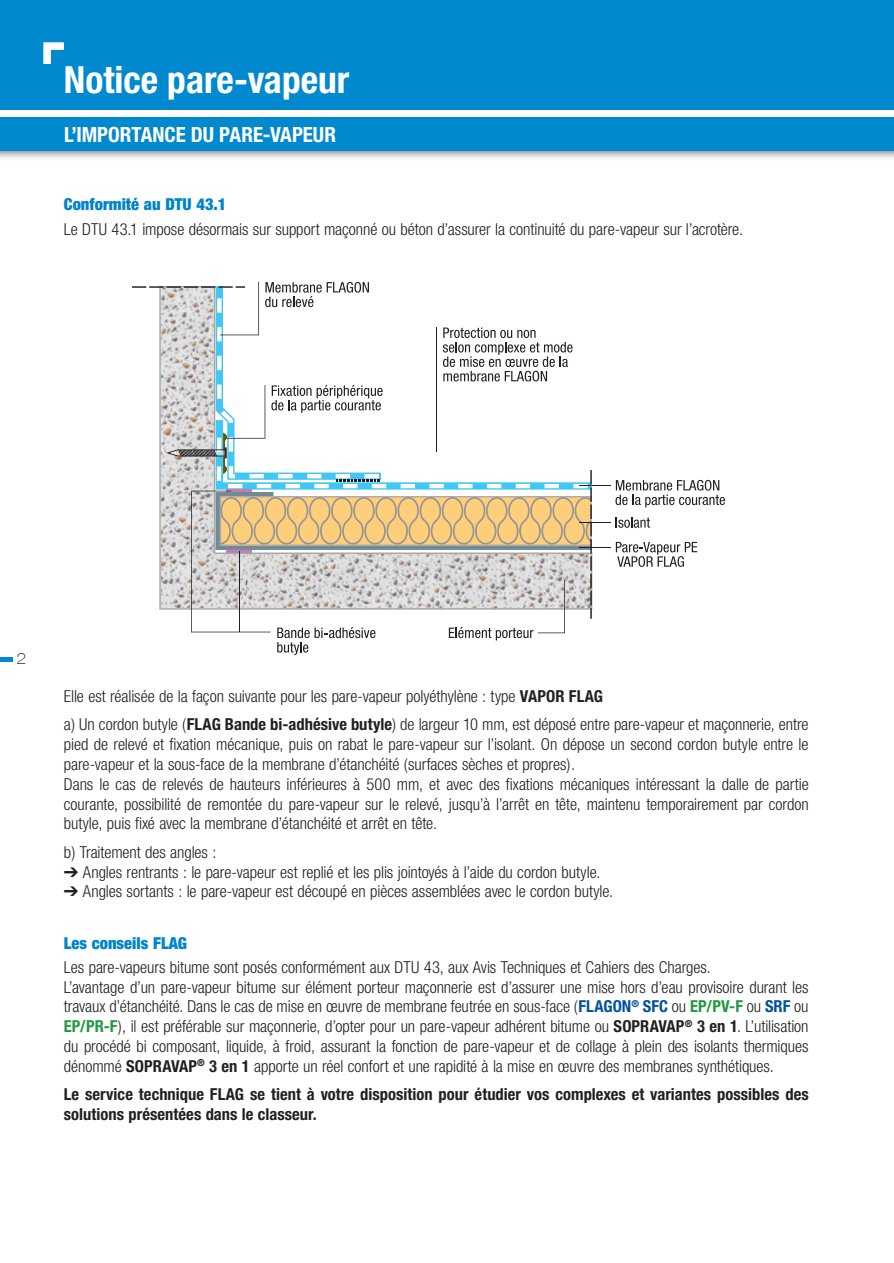
<style>
.page{position:relative;width:894px;height:1263px;background:#fff}
.page>*{position:absolute;margin:0;border:0;box-sizing:border-box;transform-origin:0 0}
.t1{font:700 condensed 37.5px "Helvetica Neue";color:#fff}
.t2{font:700 condensed 21px "Helvetica Neue";color:#fff}
.t3{font:300 condensed 16.5px/19.8px "Helvetica Neue";letter-spacing:-.005em;color:#231f20}
.t4{font:700 condensed 16.5px/19.8px "Helvetica Neue";letter-spacing:.005em;color:#231f20}
.t5{font:900 condensed 16.5px "Helvetica Neue";color:#0084ca}
.t6{font:100 expanded 15.15px "Helvetica Neue LT";color:#231f20}
.s1{font-weight:700}
.s2{font-weight:700;color:#01529a}
.s3{font-weight:700;color:#219841}
</style>
<div class="page">
<div style="left:0;top:0;width:893px;height:161px;background:#231f20;opacity:.75"></div>
<div style="left:0;top:0;width:893px;height:151px;background:#0089cf"></div>
<div style="left:0;top:111px;width:893px;height:6px;background:#fff"></div>
<svg style="left:44px;top:43px;width:20px;height:21px"></svg>
<div style="left:0;top:657px;width:13px;height:5px;background:#0089cf"></div>
<svg style="left:132px;top:282px;width:459px;height:373px"></svg>
<hr style="left:239px;top:551px;width:1px;height:81px;background:#231f20">
<hr style="left:578px;top:485px;width:32px;height:1px;background:#231f20">
<svg style="left:615px;top:480px;width:109px;height:27px"></svg>
<hr style="left:578px;top:522px;width:32px;height:1px;background:#231f20">
<svg style="left:615px;top:517px;width:34px;height:11px"></svg>
<hr style="left:578px;top:547px;width:32px;height:1px;background:#231f20">
<svg style="left:615px;top:542px;width:82px;height:25px"></svg>
<h1 class="t1" style="left:64px;top:57px;width:287px">Notice pare-vapeur</h1>
<p class="t2" style="left:64px;top:122px;width:273px">L’IMPORTANCE DU PARE-VAPEUR</p>
<p class="t5" style="left:64px;top:194px;width:164px">Conformité au DTU 43.1</p>
<p class="t3" style="left:64px;top:219px;width:680px">Le DTU 43.1 impose désormais sur support maçonné ou béton d’assurer la continuité du pare-vapeur sur l’acrotère.</p>
<p class="t6" style="left:16px;top:650px;width:11px">2</p>
<p class="t3" style="left:64px;top:682px;width:745px;line-height:28.3px">Elle est réalisée de la façon suivante pour les pare-vapeur polyéthylène : type <span class="s1">VAPOR FLAG<br></span>a) Un cordon butyle (<span class="s1">FLAG Bande bi-adhésive butyle</span>) de largeur 10 mm, est déposé entre pare-vapeur et maçonnerie, entre</p>
<p class="t3" style="left:64px;top:734px;width:746px">pied de relevé et fixation mécanique, puis on rabat le pare-vapeur sur l’isolant. On dépose un second cordon butyle entre le pare-vapeur et la sous-face de la membrane d’étanchéité (surfaces sèches et propres).<br>Dans le cas de relevés de hauteurs inférieures à 500 mm, et avec des fixations mécaniques intéressant la dalle de partie courante, possibilité de remontée du pare-vapeur sur le relevé, jusqu’à l’arrêt en tête, maintenu temporairement par cordon butyle, puis fixé avec la membrane d’étanchéité et arrêt en tête.</p>
<p class="t3" style="left:64px;top:842px;width:154px">b) Traitement des angles :</p>
<p class="t3" style="left:64px;top:862px;width:537px">➔ Angles rentrants : le pare-vapeur est replié et les plis jointoyés à l’aide du cordon butyle.</p>
<p class="t3" style="left:64px;top:881px;width:550px">➔ Angles sortants : le pare-vapeur est découpé en pièces assemblées avec le cordon butyle.</p>
<p class="t5" style="left:64px;top:933px;width:125px">Les conseils FLAG</p>
<p class="t3" style="left:64px;top:957px;width:746px">Les pare-vapeurs bitume sont posés conformément aux DTU 43, aux Avis Techniques et Cahiers des Charges.<br>L’avantage d’un pare-vapeur bitume sur élément porteur maçonnerie est d’assurer une mise hors d’eau provisoire durant les travaux d’étanchéité. Dans le cas de mise en œuvre de membrane feutrée en sous-face (<span class="s2">FLAGON</span><sup>®</sup> <span class="s2">SFc</span> ou <span class="s3">EP/PV-F</span> ou <span class="s2">SRF</span> ou <span class="s3">EP/PR-F</span>), il est préférable sur maçonnerie, d’opter pour un pare-vapeur adhérent bitume ou <span class="s1">SOPRAVAP</span><sup>®</sup> <span class="s1">3 en 1</span>. L’utilisation du procédé bi composant, liquide, à froid, assurant la fonction de pare-vapeur et de collage à plein des isolants thermiques dénommé <span class="s1">SOPRAVAP</span><sup>®</sup> <span class="s1">3 en 1</span> apporte un réel confort et une rapidité à la mise en œuvre des membranes synthétiques.</p>
<p class="t4" style="left:64px;top:1084px;width:746px">Le service technique FLAG se tient à votre disposition pour étudier vos complexes et variantes possibles des solutions présentées dans le classeur.</p>
</div>
